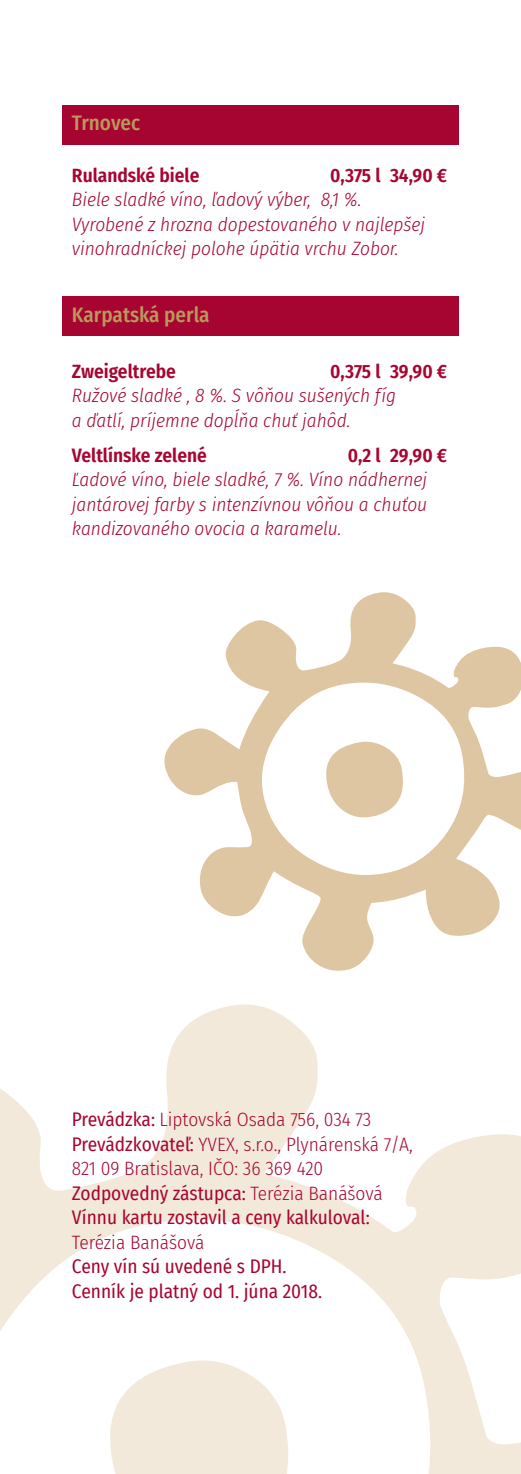
<style>
.page{position:relative;width:521px;height:1474px;background:#fff}
.page>*{position:absolute;margin:0;border:0;box-sizing:border-box;transform-origin:0 0}
.t1{font:500 21px "Fira Sans Condensed";color:#bc995c}
.t2{font:italic 300 19.25px/24.5px "Fira Sans Condensed";color:#a70531}
.t3{font:300 19.25px/24.5px "Fira Sans Condensed";color:#a70531}
.t4{font:600 19.25px "Fira Sans Condensed";color:#a70531}
.t5{font:19.25px/24.5px "Fira Sans Condensed";color:#a70531}
.s1{font-weight:400}
</style>
<div class="page">
<svg style="left:0;top:1004px;width:521px;height:469px"></svg>
<svg style="left:164px;top:592px;width:357px;height:378px"></svg>
<div style="left:62px;top:105px;width:397px;height:40px;background:#a70531"></div>
<div style="left:62px;top:296px;width:397px;height:40px;background:#a70531"></div>
<p class="t1" style="left:72px;top:106px;width:70px">Trnovec</p>
<p class="t4" style="left:72px;top:159px;width:129px">Rulandské biele</p>
<p class="t4" style="left:330px;top:159px;width:118px">0,375 l 34,90 €</p>
<p class="t2" style="left:72px;top:187px;width:355px">Biele sladké víno, ľadový výber, 8,1 %.<br>Vyrobené z hrozna dopestovaného v najlepšej vinohradníckej polohe úpätia vrchu Zobor.</p>
<p class="t1" style="left:72px;top:297px;width:139px">Karpatská perla</p>
<p class="t4" style="left:72px;top:355px;width:105px">Zweigeltrebe</p>
<p class="t4" style="left:330px;top:355px;width:118px">0,375 l 39,90 €</p>
<p class="t2" style="left:72px;top:383px;width:326px">Ružové sladké , 8 %. S vôňou sušených fíg a ďatlí, príjemne dopĺňa chuť jahôd.</p>
<p class="t4" style="left:72px;top:439px;width:136px">Veltlínske zelené</p>
<p class="t4" style="left:348px;top:439px;width:101px">0,2 l 29,90 €</p>
<p class="t2" style="left:72px;top:467px;width:357px;text-align:justify">Ľadové víno, biele sladké, 7 %. Víno nádhernej jantárovej farby s intenzívnou vôňou a chuťou kandizovaného ovocia a karamelu.</p>
<p class="t3" style="left:72px;top:1107px;width:342px"><span class="s1">Prevádzka:</span> Liptovská Osada 756, 034 73<br><span class="s1">Prevádzkovateľ:</span> YVEX, s.r.o., Plynárenská 7/A, 821 09 Bratislava, IČO: 36 369 420<br><span class="s1">Zodpovedný zástupca:</span> Terézia Banášová <span class="s1">Vínnu kartu zostavil a ceny kalkuloval:</span></p>
<p class="t3" style="left:72px;top:1229px;width:134px">Terézia Banášová</p>
<p class="t5" style="left:72px;top:1253px;width:252px">Ceny vín sú uvedené s DPH.<br>Cenník je platný od 1. júna 2018.</p>
</div>
